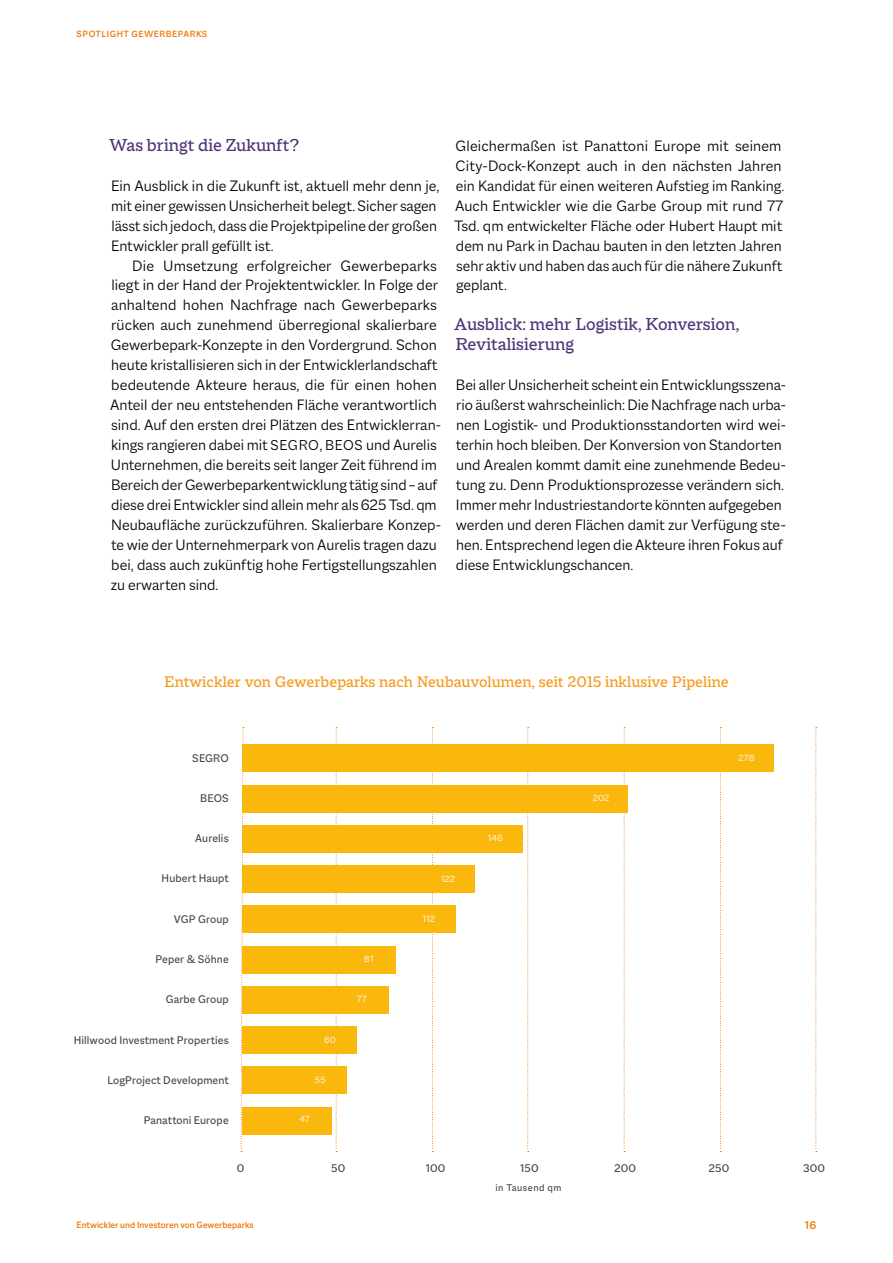
<style>
.page{position:relative;width:893px;height:1263px;background:#fff}
.page>*{position:absolute;margin:0;border:0;box-sizing:border-box;transform-origin:0 0}
.t1{font:500 18.6px/20px "Macklin Slab";color:#513679}
.t2{font:500 16.5px "Macklin Slab";color:#f69a1e}
.t3{font:300 16.2px/20px "Macklin Sans";color:#000}
.t4{font:12px "Macklin Sans";letter-spacing:.01em;color:#414646}
.t5{font:500 12px "Macklin Sans";color:#f07500}
.t6{font:10.5px "Macklin Sans";letter-spacing:.05em;color:#414646}
.t7{font:500 9.75px "Macklin Sans";color:#f07500}
.t8{font:500 9.75px "Macklin Sans";letter-spacing:.01em;color:#ffe9c1}
.t9{font:500 9.75px "Macklin Sans";letter-spacing:.05em;color:#f07500}
.s1{font-size:15.45px}
</style>
<div class="page">
<svg style="left:815px;top:727px;width:2px;height:425px"></svg>
<svg style="left:720px;top:727px;width:1px;height:425px"></svg>
<svg style="left:624px;top:727px;width:1px;height:425px"></svg>
<svg style="left:527px;top:727px;width:2px;height:425px"></svg>
<svg style="left:432px;top:727px;width:1px;height:425px"></svg>
<svg style="left:336px;top:727px;width:1px;height:425px"></svg>
<svg style="left:240px;top:727px;width:4px;height:425px"></svg>
<div style="left:242px;top:1107px;width:89px;height:27px;background:#fab70c"></div>
<div style="left:242px;top:1066px;width:105px;height:28px;background:#fab70c"></div>
<div style="left:242px;top:1026px;width:115px;height:28px;background:#fab70c"></div>
<div style="left:242px;top:986px;width:146px;height:27px;background:#fab70c"></div>
<div style="left:242px;top:946px;width:153px;height:27px;background:#fab70c"></div>
<div style="left:242px;top:905px;width:214px;height:28px;background:#fab70c"></div>
<div style="left:242px;top:865px;width:233px;height:28px;background:#fab70c"></div>
<div style="left:242px;top:825px;width:280px;height:27px;background:#fab70c"></div>
<div style="left:242px;top:785px;width:386px;height:27px;background:#fab70c"></div>
<div style="left:242px;top:744px;width:531px;height:28px;background:#fab70c"></div>
<p class="t9" style="left:77px;top:28px;width:132px">SPOTLIGHT GEWERBEPARKS</p>
<p class="t1" style="left:109px;top:135px;width:192px">Was bringt die Zukunft?</p>
<p class="t3" style="left:111px;top:175px;width:330px">Ein Ausblick in die Zukunft ist, aktuell mehr denn je, mit einer gewissen Unsicherheit belegt. Sicher sagen lässt sich jedoch, dass die Projektpipeline der großen Entwickler prall gefüllt ist.</p>
<p class="t3" style="left:110px;top:255px;width:332px;text-indent:22px">Die Umsetzung erfolgreicher Gewerbeparks liegt in der Hand der Projektentwickler. In Folge der anhaltend hohen Nachfrage nach Gewerbeparks rücken auch zunehmend überregional skalierbare Gewerbepark-Konzepte in den Vordergrund. Schon heute kristallisieren sich in der Entwicklerlandschaft bedeutende Akteure heraus, die für einen hohen Anteil der neu entstehenden Fläche verantwortlich sind. Auf den ersten drei Plätzen des Entwicklerran&shy;kings rangieren dabei mit <span class="s1">SEGRO</span>, <span class="s1">BEOS</span> und Aurelis Unternehmen, die bereits seit langer Zeit führend im Bereich der Gewerbeparkentwicklung tätig sind – auf diese drei Entwickler sind allein mehr als 625 Tsd. qm Neubaufläche zurückzuführen. Skalierbare Konzep&shy;te wie der Unternehmerpark von Aurelis tragen dazu bei, dass auch zukünftig hohe Fertigstellungszahlen zu erwarten sind.</p>
<p class="t3" style="left:454px;top:135px;width:332px">Gleichermaßen ist Panattoni Europe mit seinem City-Dock-Konzept auch in den nächsten Jahren ein Kandidat für einen weiteren Aufstieg im Ranking.<br>Auch Entwickler wie die Garbe Group mit rund 77<br>Tsd. qm entwickelter Fläche oder Hubert Haupt mit dem nu Park in Dachau bauten in den letzten Jahren sehr aktiv und haben das auch für die nähere Zukunft geplant.</p>
<p class="t1" style="left:454px;top:314px;width:287px">Ausblick: mehr Logistik, Konversion,<br>Revitalisierung</p>
<p class="t3" style="left:456px;top:375px;width:332px">Bei aller Unsicherheit scheint ein Entwicklungsszena&shy;rio äußerst wahrscheinlich: Die Nachfrage nach urba&shy;nen Logistik- und Produktionsstandorten wird wei&shy;terhin hoch bleiben. Der Konversion von Standorten und Arealen kommt damit eine zunehmende Bedeu&shy;tung zu. Denn Produktionsprozesse verändern sich.<br>Immer mehr Industriestandorte könnten aufgegeben werden und deren Flächen damit zur Verfügung ste&shy;hen. Entsprechend legen die Akteure ihren Fokus auf diese Entwicklungschancen.</p>
<p class="t2" style="left:164px;top:672px;width:566px">Entwickler von Gewerbeparks nach Neubauvolumen, seit 2015 inklusive Pipeline</p>
<p class="t4" style="left:192px;top:751px;width:38px">SEGRO</p>
<p class="t4" style="left:200px;top:791px;width:30px">BEOS</p>
<p class="t4" style="left:195px;top:831px;width:35px">Aurelis</p>
<p class="t4" style="left:162px;top:871px;width:69px">Hubert Haupt</p>
<p class="t4" style="left:174px;top:912px;width:56px">VGP Group</p>
<p class="t4" style="left:156px;top:952px;width:75px">Peper &amp; Söhne</p>
<p class="t4" style="left:166px;top:992px;width:65px">Garbe Group</p>
<p class="t4" style="left:74px;top:1033px;width:157px">Hillwood Investment Properties</p>
<p class="t4" style="left:107px;top:1073px;width:123px">LogProject Development</p>
<p class="t4" style="left:144px;top:1113px;width:86px">Panattoni Europe</p>
<p class="t8" style="left:324px;top:1034px;width:13px">60</p>
<p class="t8" style="left:315px;top:1074px;width:12px">55</p>
<p class="t8" style="left:299px;top:1113px;width:12px">47</p>
<p class="t8" style="left:364px;top:953px;width:11px">81</p>
<p class="t8" style="left:357px;top:993px;width:11px">77</p>
<p class="t8" style="left:441px;top:873px;width:16px">122</p>
<p class="t8" style="left:423px;top:913px;width:14px">112</p>
<p class="t8" style="left:488px;top:832px;width:17px">146</p>
<p class="t8" style="left:593px;top:792px;width:18px">202</p>
<p class="t8" style="left:738px;top:752px;width:18px">278</p>
<p class="t4" style="left:237px;top:1161px;width:9px">0</p>
<p class="t4" style="left:331px;top:1161px;width:16px">50</p>
<p class="t4" style="left:426px;top:1161px;width:21px">100</p>
<p class="t4" style="left:520px;top:1161px;width:20px">150</p>
<p class="t4" style="left:614px;top:1161px;width:23px">200</p>
<p class="t4" style="left:709px;top:1161px;width:22px">250</p>
<p class="t4" style="left:803px;top:1161px;width:24px">300</p>
<p class="t6" style="left:495px;top:1181px;width:68px">in Tausend qm</p>
<p class="t7" style="left:77px;top:1219px;width:179px">Entwickler und Investoren von Gewerbeparks</p>
<p class="t5" style="left:804px;top:1218px;width:13px">16</p>
</div>
